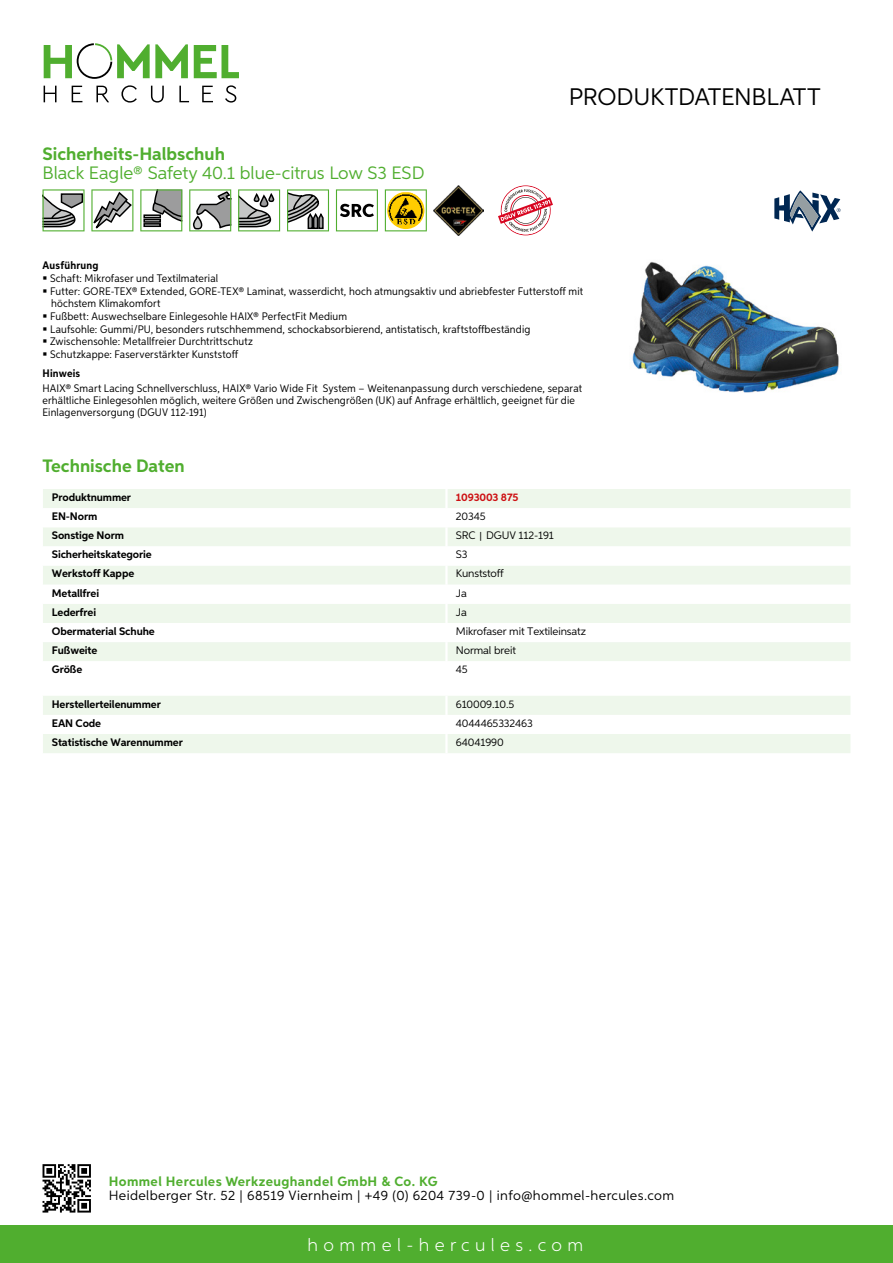
<style>
.page{position:relative;width:893px;height:1263px;background:#fff}
.page>*{position:absolute;margin:0;border:0;box-sizing:border-box;transform-origin:0 0}
.t1{font:24px "Aspira";letter-spacing:-.01em;color:#000}
.t2{font:18px "Aspira";color:#50ae2f}
.t3{font:700 18px "Aspira";color:#50ae2f}
.t4{font:300 18px "Aspira";letter-spacing:.3em;color:#fff}
.t5{font:13.5px "Aspira";letter-spacing:.03em;color:#000}
.t6{font:700 13.5px "Aspira";letter-spacing:.03em;color:#50ae2f}
.t7{font:10.95px/12.6px "Aspira Nar";letter-spacing:.015em;color:#000}
.t8{font:700 10.95px "Aspira";letter-spacing:-.01em;color:#000}
.t9{font:10.95px "Aspira";letter-spacing:-.01em;color:#000}
.t10{font:700 10.95px "Aspira Nar";letter-spacing:.02em;color:#000}
.t11{font:700 10.95px "Aspira";letter-spacing:-.01em;color:#cd1013}
.s1{font-family:"Wuerth Global";font-size:10.5px}
</style>
<div class="page">
<div style="left:0;top:1226px;width:893px;height:37px;background:#50ae2f"></div>
<svg style="left:43px;top:1164px;width:48px;height:48px"></svg>
<svg style="left:194px;top:45px;width:45px;height:33px"></svg>
<svg style="left:44px;top:43px;width:144px;height:36px"></svg>
<svg style="left:44px;top:86px;width:13px;height:16px"></svg>
<svg style="left:72px;top:86px;width:10px;height:16px"></svg>
<svg style="left:96px;top:86px;width:13px;height:16px"></svg>
<svg style="left:121px;top:85px;width:16px;height:18px"></svg>
<svg style="left:151px;top:86px;width:13px;height:17px"></svg>
<svg style="left:179px;top:86px;width:10px;height:16px"></svg>
<svg style="left:202px;top:86px;width:11px;height:16px"></svg>
<svg style="left:225px;top:85px;width:11px;height:18px"></svg>
<div style="left:43px;top:489px;width:807px;height:19px;background:#eef7eb"></div>
<svg style="left:43px;top:527px;width:807px;height:134px;fill:#eef7eb"></svg>
<hr style="left:445px;top:489px;width:3px;height:19px;background:#fff">
<hr style="left:445px;top:527px;width:3px;height:19px;background:#fff">
<hr style="left:445px;top:546px;width:3px;height:19px;background:#fff">
<hr style="left:445px;top:565px;width:3px;height:20px;background:#fff">
<hr style="left:445px;top:585px;width:3px;height:19px;background:#fff">
<hr style="left:445px;top:604px;width:3px;height:19px;background:#fff">
<hr style="left:445px;top:623px;width:3px;height:19px;background:#fff">
<hr style="left:445px;top:642px;width:3px;height:19px;background:#fff">
<svg style="left:43px;top:696px;width:807px;height:57px"></svg>
<hr style="left:445px;top:734px;width:3px;height:19px;background:#fff">
<svg style="left:43px;top:189px;width:90px;height:42px"></svg>
<svg style="left:140px;top:189px;width:42px;height:42px"></svg>
<svg style="left:189px;top:189px;width:42px;height:42px"></svg>
<svg style="left:238px;top:189px;width:42px;height:42px"></svg>
<svg style="left:287px;top:189px;width:42px;height:42px"></svg>
<svg style="left:336px;top:189px;width:42px;height:42px"></svg>
<svg style="left:385px;top:189px;width:42px;height:42px"></svg>
<img style="left:434px;top:185px;width:50px;height:50px">
<svg style="left:498px;top:185px;width:55px;height:50px"></svg>
<img style="left:632px;top:262px;width:207px;height:131px">
<svg style="left:774px;top:190px;width:67px;height:42px"></svg>
<h2 class="t3" style="left:43px;top:142px;width:184px">Sicherheits-Halbschuh</h2>
<h2 class="t2" style="left:43px;top:162px;width:381px">Black Eagle® Safety 40.1 blue-citrus Low S3 ESD</h2>
<h1 class="t1" style="left:569px;top:82px;width:253px">Produktdatenblatt</h1>
<p class="t10" style="left:43px;top:259px;width:58px">Ausführung</p>
<p class="t7" style="left:50px;top:272px;width:534px">Schaft: Mikrofaser und Textilmaterial<br>Futter: GORE-TEX® Extended, GORE-TEX® Laminat, wasserdicht, hoch atmungsaktiv und abriebfester Futterstoff mit höchstem Klimakomfort<br>Fußbett: Auswechselbare Einlegesohle HAIX® PerfectFit Medium<br>Laufsohle: Gummi/PU, besonders rutschhemmend, schockabsorbierend, antistatisch, kraftstoffbeständig Zwischensohle: Metallfreier Durchtrittschutz<br>Schutzkappe: Faserverstärkter Kunststoff</p>
<p class="t10" style="left:43px;top:367px;width:39px">Hinweis</p>
<p class="t7" style="left:43px;top:382px;width:541px;line-height:12px">HAIX® Smart Lacing Schnellverschluss, HAIX® Vario Wide Fit System – Weitenanpassung durch verschiedene, separat erhältliche Einlegesohlen möglich, weitere Größen und Zwischengrößen (UK) auf Anfrage erhältlich, geeignet für die<br>Einlagenversorgung (DGUV 112-191)</p>
<h2 class="t3" style="left:43px;top:455px;width:144px">Technische Daten</h2>
<p class="t8" style="left:52px;top:490px;width:81px">Produktnummer</p>
<p class="t11" style="left:456px;top:490px;width:64px">1093003 875</p>
<p class="t8" style="left:52px;top:510px;width:47px">EN-Norm</p>
<p class="t9" style="left:456px;top:510px;width:31px">20345</p>
<p class="t8" style="left:52px;top:529px;width:74px">Sonstige Norm</p>
<p class="t9" style="left:456px;top:529px;width:100px">SRC <span class="s1">|</span> DGUV 112-191</p>
<p class="t8" style="left:52px;top:548px;width:101px">Sicherheitskategorie</p>
<p class="t9" style="left:456px;top:548px;width:13px">S3</p>
<p class="t8" style="left:52px;top:567px;width:84px">Werkstoff Kappe</p>
<p class="t9" style="left:456px;top:567px;width:50px">Kunststoff</p>
<p class="t8" style="left:52px;top:586px;width:49px">Metallfrei</p>
<p class="t9" style="left:456px;top:586px;width:13px">Ja</p>
<p class="t8" style="left:52px;top:605px;width:46px">Lederfrei</p>
<p class="t9" style="left:456px;top:605px;width:13px">Ja</p>
<p class="t8" style="left:52px;top:624px;width:104px">Obermaterial Schuhe</p>
<p class="t9" style="left:456px;top:624px;width:132px">Mikrofaser mit Textileinsatz</p>
<p class="t8" style="left:52px;top:643px;width:47px">Fußweite</p>
<p class="t9" style="left:456px;top:644px;width:62px">N ormal breit</p>
<p class="t8" style="left:52px;top:663px;width:32px">Größe</p>
<p class="t9" style="left:456px;top:663px;width:13px">45</p>
<p class="t8" style="left:52px;top:697px;width:111px">Herstellerteilenummer</p>
<p class="t9" style="left:456px;top:697px;width:60px">610009.10.5</p>
<p class="t8" style="left:52px;top:716px;width:51px">EAN Code</p>
<p class="t9" style="left:456px;top:716px;width:79px">4044465332463</p>
<p class="t8" style="left:52px;top:735px;width:132px">Statistische Warennummer</p>
<p class="t9" style="left:456px;top:735px;width:49px">64041990</p>
<p class="t6" style="left:109px;top:1172px;width:330px">Hommel Hercules Werkzeughandel GmbH &amp; Co. KG</p>
<p class="t5" style="left:109px;top:1187px;width:567px">Heidelberger Str. 52 | 68519 Viernheim | +49 (0) 6204 739-0 | info@hommel-hercules.com</p>
<h2 class="t4" style="left:307px;top:1234px;width:277px">hommel-hercules.com</h2>
</div>
